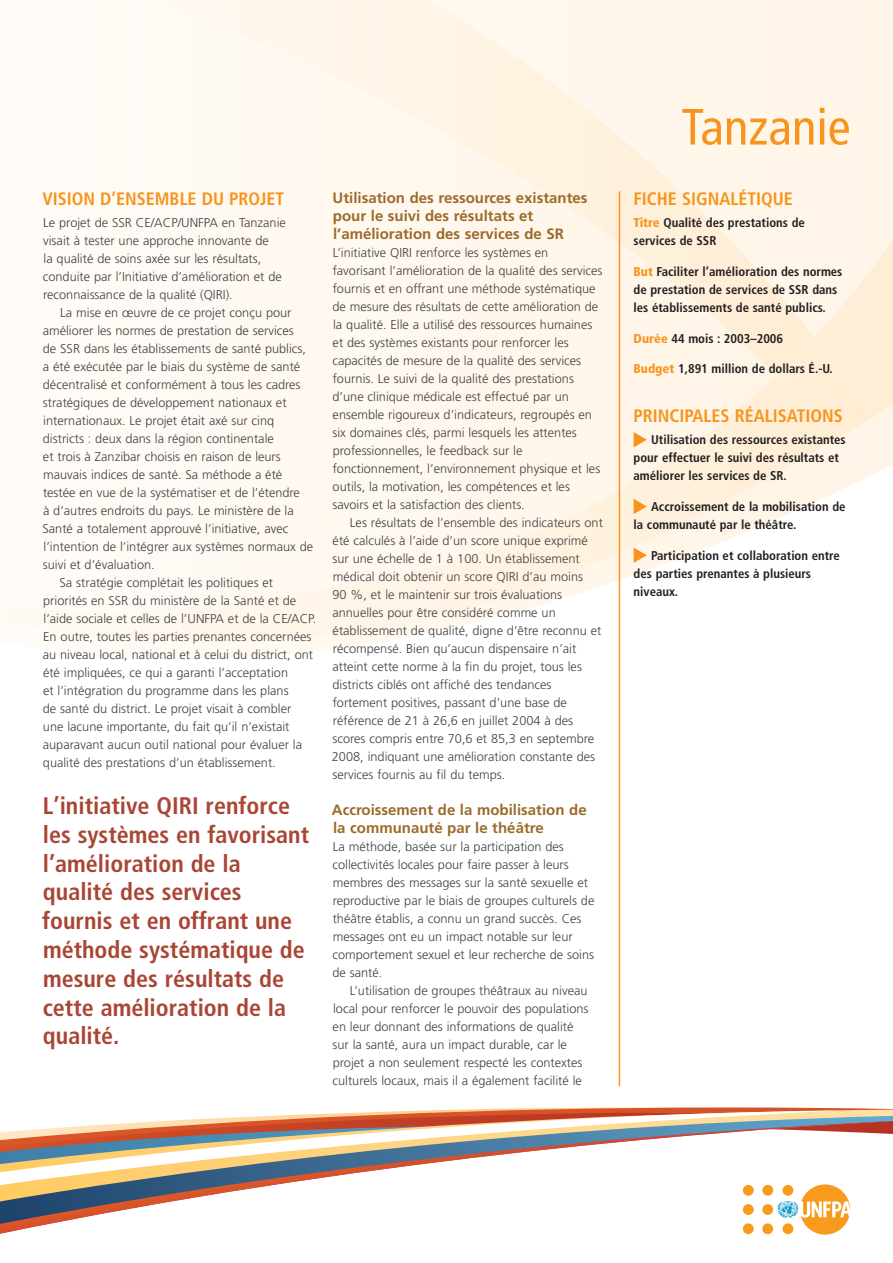
<style>
.page{position:relative;width:893px;height:1263px;background:#fff}
.page>*{position:absolute;margin:0;border:0;box-sizing:border-box;transform-origin:0 0}
.t1{font:condensed 51px "Frutiger";color:#f7941d}
.t2{font:700 condensed 24px/28.8px "Frutiger";color:#a94534}
.t3{font:700 condensed 18px "Frutiger";color:#f7941d}
.t4{font:700 15px/18px "Frutiger";color:#9b6b2b}
.t5{font:300 12.75px/18px "Frutiger";color:#414142}
.t6{font:700 condensed 12.75px/18px "Frutiger";color:#231f20}
.s1{font-weight:900;color:#f7941d}
</style>
<div class="page">
<svg style="left:618px;top:0;width:275px;height:660px"></svg>
<img style="left:833px;top:441px;width:29px;height:65px">
<img style="left:814px;top:215px;width:79px;height:226px">
<img style="left:0;top:375px;width:833px;height:268px">
<img style="left:524px;top:525px;width:27px;height:11px">
<img style="left:814px;top:337px;width:59px;height:104px">
<div style="left:775px;top:375px;width:58px;height:66px;background:#ffeed6"></div>
<img style="left:775px;top:0;width:39px;height:375px">
<img style="left:106px;top:0;width:669px;height:375px">
<hr style="left:619px;top:191px;width:1px;height:895px;background:#f7941d">
<svg style="left:634px;top:432px;width:13px;height:15px"></svg>
<svg style="left:634px;top:499px;width:13px;height:15px"></svg>
<svg style="left:634px;top:547px;width:13px;height:16px"></svg>
<svg style="left:490px;top:1107px;width:401px;height:2px"></svg>
<svg style="left:270px;top:1110px;width:569px;height:6px"></svg>
<svg style="left:167px;top:1116px;width:726px;height:5px"></svg>
<svg style="left:0;top:1121px;width:893px;height:113px"></svg>
<h3 class="t3" style="left:42px;top:188px;width:243px">VISION D’ENSEMBLE DU PROJET</h3>
<p class="t5" style="left:43px;top:214px;width:245px">Le projet de SSR CE/ACP/UNFPA en Tanzanie visait à tester une approche innovante de<br>la qualité de soins axée sur les résultats, conduite par l’Initiative d’amélioration et de reconnaissance de la qualité (QIRI).</p>
<p class="t5" style="left:60px;top:304px;width:233px">La mise en œuvre de ce projet conçu pour</p>
<p class="t5" style="left:43px;top:322px;width:253px">améliorer les normes de prestation de services</p>
<p class="t5" style="left:43px;top:340px;width:265px">de SSR dans les établissements de santé publics,</p>
<p class="t5" style="left:43px;top:358px;width:259px">a été exécutée par le biais du système de santé</p>
<p class="t5" style="left:43px;top:376px;width:259px">décentralisé et conformément à tous les cadres</p>
<p class="t5" style="left:43px;top:394px;width:245px">stratégiques de développement nationaux et</p>
<p class="t5" style="left:43px;top:412px;width:232px">internationaux. Le projet était axé sur cinq</p>
<p class="t5" style="left:43px;top:430px;width:232px">districts : deux dans la région continentale</p>
<p class="t5" style="left:43px;top:448px;width:239px">et trois à Zanzibar choisis en raison de leurs</p>
<p class="t5" style="left:43px;top:466px;width:241px">mauvais indices de santé. Sa méthode a été</p>
<p class="t5" style="left:43px;top:484px;width:258px">testée en vue de la systématiser et de l’étendre</p>
<p class="t5" style="left:43px;top:502px;width:252px">à d’autres endroits du pays. Le ministère de la</p>
<p class="t5" style="left:43px;top:520px;width:247px">Santé a totalement approuvé l’initiative, avec</p>
<p class="t5" style="left:44px;top:538px;width:271px">l’intention de l’intégrer aux systèmes normaux de</p>
<p class="t5" style="left:43px;top:556px;width:113px">suivi et d’évaluation.</p>
<p class="t5" style="left:60px;top:574px;width:215px">Sa stratégie complétait les politiques et</p>
<p class="t5" style="left:43px;top:592px;width:255px">priorités en SSR du ministère de la Santé et de</p>
<p class="t5" style="left:44px;top:610px;width:274px">l’aide sociale et celles de l’UNFPA et de la CE/ACP.</p>
<p class="t5" style="left:43px;top:628px;width:270px">En outre, toutes les parties prenantes concernées</p>
<p class="t5" style="left:43px;top:646px;width:272px">au niveau local, national et à celui du district, ont</p>
<p class="t5" style="left:43px;top:664px;width:247px">été impliquées, ce qui a garanti l’acceptation</p>
<p class="t5" style="left:43px;top:682px;width:247px">et l’intégration du programme dans les plans</p>
<p class="t5" style="left:43px;top:700px;width:250px">de santé du district. Le projet visait à combler</p>
<p class="t5" style="left:43px;top:718px;width:248px">une lacune importante, du fait qu’il n’existait</p>
<p class="t5" style="left:43px;top:736px;width:261px">auparavant aucun outil national pour évaluer la</p>
<p class="t5" style="left:43px;top:754px;width:234px">qualité des prestations d’un établissement.</p>
<h2 class="t2" style="left:42px;top:791px;width:268px">L’initiative QIRI renforce les systèmes en favorisant l’amélioration de la qualité des services fournis et en offrant une méthode systématique de mesure des résultats de cette amélioration de la qualité.</h2>
<p class="t4" style="left:333px;top:189px;width:256px">Utilisation des ressources existantes pour le suivi des résultats et l’amélioration des services de SR</p>
<p class="t5" style="left:332px;top:244px;width:272px">L’initiative QIRI renforce les systèmes en favorisant l’amélioration de la qualité des services fournis et en offrant une méthode systématique de mesure des résultats de cette amélioration de la qualité. Elle a utilisé des ressources humaines et des systèmes existants pour renforcer les capacités de mesure de la qualité des services fournis. Le suivi de la qualité des prestations d’une clinique médicale est effectué par un ensemble rigoureux d’indicateurs, regroupés en six domaines clés, parmi lesquels les attentes professionnelles, le feedback sur le fonctionnement, l’environnement physique et les outils, la motivation, les compétences et les savoirs et la satisfaction des clients.</p>
<p class="t5" style="left:332px;top:514px;width:273px;text-indent:18px">Les résultats de l’ensemble des indicateurs ont été calculés à l’aide d’un score unique exprimé sur une échelle de 1 à 100. Un établissement médical doit obtenir un score QIRI d’au moins<br>90 %, et le maintenir sur trois évaluations annuelles pour être considéré comme un établissement de qualité, digne d’être reconnu et récompensé. Bien qu’aucun dispensaire n’ait atteint cette norme à la fin du projet, tous les districts ciblés ont affiché des tendances fortement positives, passant d’une base de référence de 21 à 26,6 en juillet 2004 à des scores compris entre 70,6 et 85,3 en septembre 2008, indiquant une amélioration constante des services fournis au fil du temps.</p>
<p class="t4" style="left:332px;top:801px;width:256px">Accroissement de la mobilisation de la communauté par le théâtre</p>
<p class="t5" style="left:332px;top:838px;width:263px">La méthode, basée sur la participation des collectivités locales pour faire passer à leurs membres des messages sur la santé sexuelle et reproductive par le biais de groupes culturels de théâtre établis, a connu un grand succès. Ces messages ont eu un impact notable sur leur comportement sexuel et leur recherche de soins de santé.</p>
<p class="t5" style="left:332px;top:982px;width:258px;text-indent:18px">L’utilisation de groupes théâtraux au niveau local pour renforcer le pouvoir des populations en leur donnant des informations de qualité sur la santé, aura un impact durable, car le projet a non seulement respecté les contextes culturels locaux, mais il a également facilité le</p>
<h1 class="t1" style="left:681px;top:97px;width:171px">Tanzanie</h1>
<h3 class="t3" style="left:634px;top:188px;width:161px">FICHE SIGNALÉTIQUE</h3>
<p class="t6" style="left:634px;top:214px;width:173px"><span class="s1">Titre</span> Qualité des prestations de services de SSR</p>
<p class="t6" style="left:634px;top:262px;width:210px"><span class="s1">But</span> Faciliter l’amélioration des normes de prestation de services de SSR dans les établissements de santé publics.</p>
<p class="t6" style="left:634px;top:329px;width:151px"><span class="s1">Durée</span> 44 mois : 2003–2006</p>
<p class="t6" style="left:634px;top:360px;width:201px"><span class="s1">Budget</span> 1,891 million de dollars É.-U.</p>
<h3 class="t3" style="left:634px;top:405px;width:211px">PRINCIPALES RÉALISATIONS</h3>
<p class="t6" style="left:634px;top:431px;width:214px;text-indent:18px">Utilisation des ressources existantes pour effectuer le suivi des résultats et améliorer les services de SR.</p>
<p class="t6" style="left:634px;top:498px;width:213px;text-indent:18px">Accroissement de la mobilisation de la communauté par le théâtre.</p>
<p class="t6" style="left:634px;top:546px;width:208px;text-indent:18px">Participation et collaboration entre des parties prenantes à plusieurs niveaux.</p>
</div>
